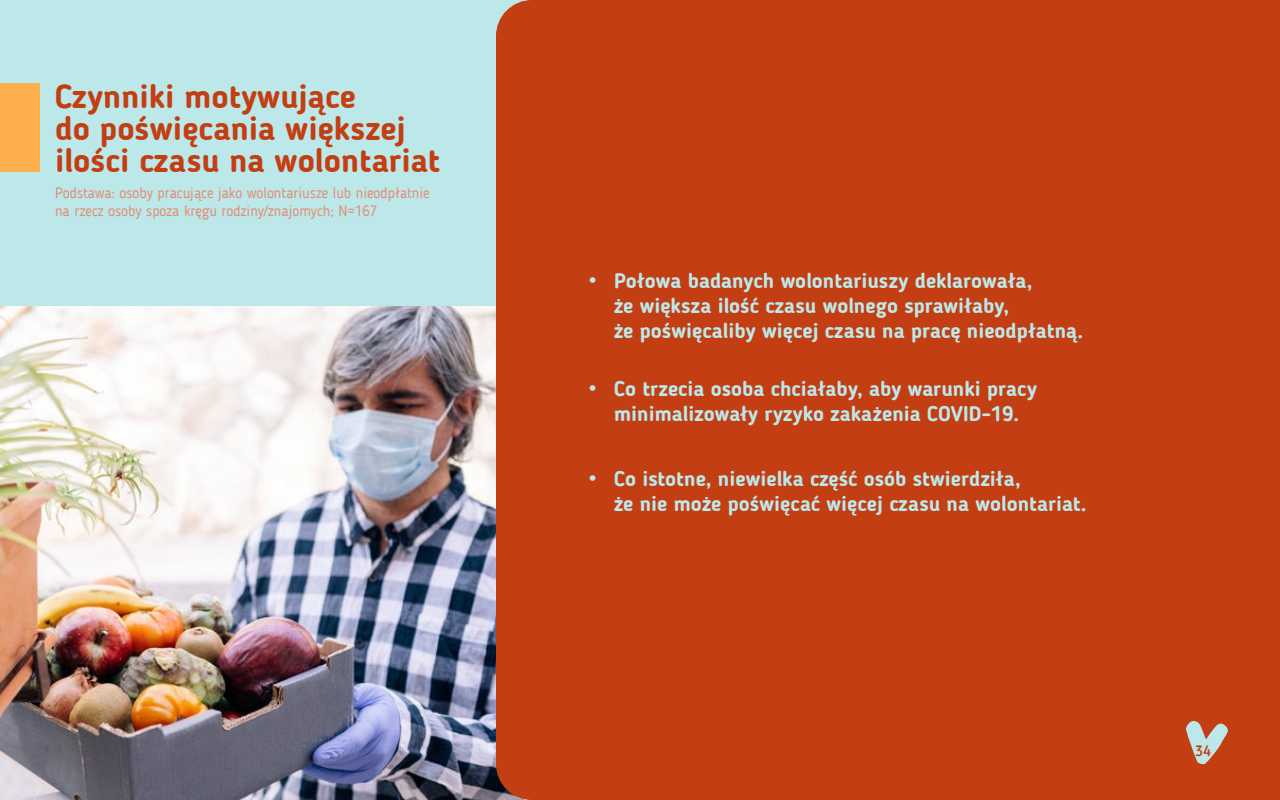
<style>
.page{position:relative;width:1280px;height:800px;background:#bde8e9}
.page>*{position:absolute;margin:0;border:0;box-sizing:border-box;transform-origin:0 0}
.t1{font:700 33px/32px "Blogger Sans";color:#c33e12}
.t2{font:700 21px/25.2px "Blogger Sans";color:#bde8e9}
.t3{font:15px/18px "Blogger Sans";color:#e08e77}
.t4{font:500 15px "Blogger Sans";color:#c33e12}
.s1{font-size:30px}
</style>
<div class="page">
<img style="left:0;top:306px;width:496px;height:494px">
<div style="left:496px;top:0;width:784px;height:800px;background:#c33e12"></div>
<svg style="left:1185px;top:720px;width:44px;height:45px"></svg>
<div style="left:0;top:83px;width:40px;height:88px;background:#ffae4d"></div>
<h1 class="t1" style="left:55px;top:82px;width:386px">Czynniki motywujące<br>do poświęcania większej ilości czasu na wolontariat</h1>
<p class="t3" style="left:55px;top:185px;width:376px">Podstawa: osoby pracujące jako wolontariusze lub nieodpłatnie na rzecz osoby spoza kręgu rodziny/znajomych; N=167</p>
<p class="t2" style="left:614px;top:269px;width:471px;text-indent:-26px"><span class="s1">•</span> Połowa badanych wolontariuszy deklarowała,<br>że większa ilość czasu wolnego sprawiłaby,<br>że poświęcaliby więcej czasu na pracę nieodpłatną.</p>
<p class="t2" style="left:588px;top:377px;width:450px;text-align:center"><span class="s1">•</span> Co trzecia osoba chciałaby, aby warunki pracy minimalizowały ryzyko zakażenia COVID-19.</p>
<p class="t2" style="left:614px;top:467px;width:474px;text-indent:-26px"><span class="s1">•</span> Co istotne, niewielka część osób stwierdziła,<br>że nie może poświęcać więcej czasu na wolontariat.</p>
<p class="t4" style="left:1195px;top:743px;width:17px">34</p>
</div>
